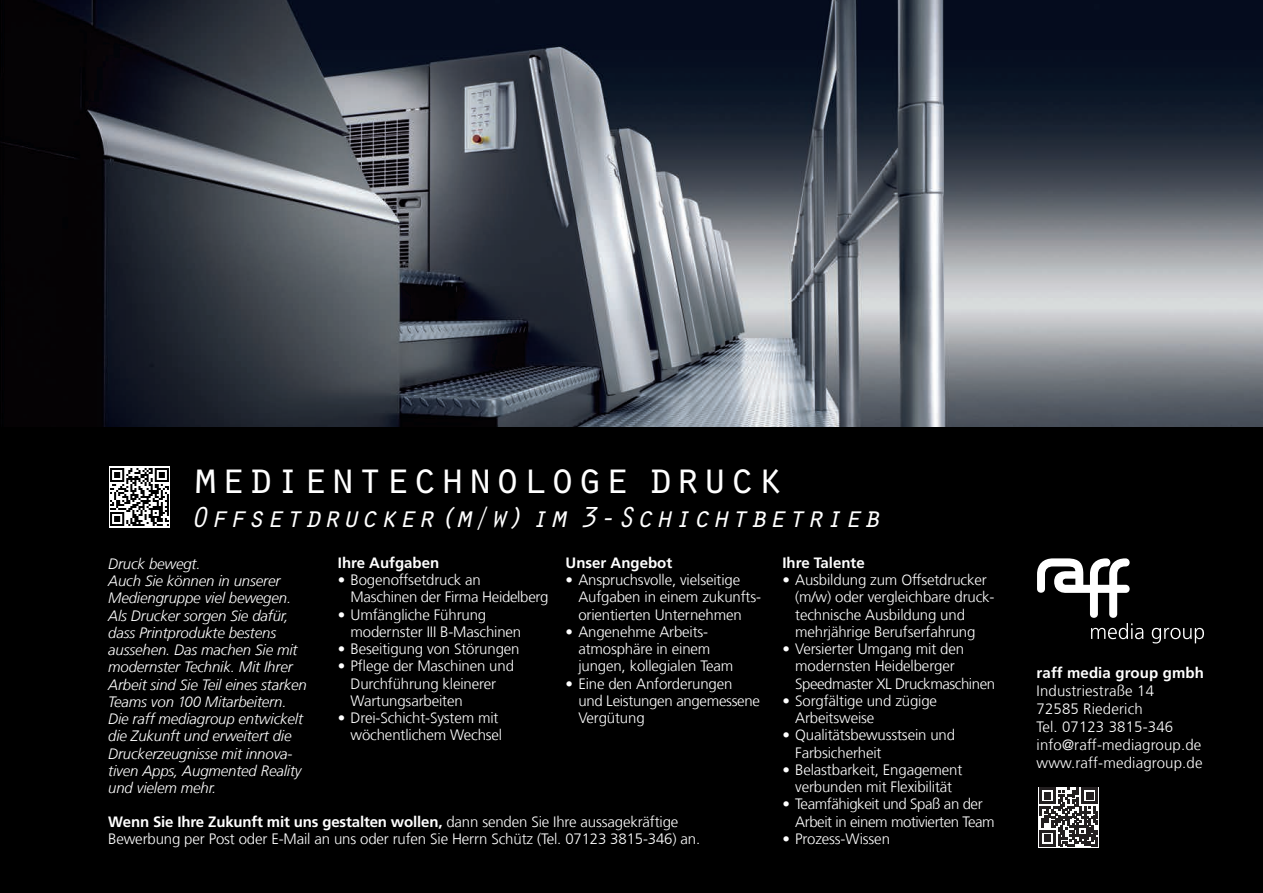
<style>
.page{position:relative;width:1263px;height:893px;background:#000}
.page>*{position:absolute;margin:0;border:0;box-sizing:border-box;transform-origin:0 0}
.t1{font:45px "Orator Std";letter-spacing:.01em;color:#fff}
.t2{font:italic 30px "Orator Std";letter-spacing:.03em;color:#fff}
.t3{font:300 15px/17.2px "Frutiger LT Com";letter-spacing:-.01em;color:#fff}
.t4{font:italic 300 15px/17.2px "Frutiger LT Com";letter-spacing:-.01em;color:#fff}
.t5{font:300 15px/18px "Frutiger LT Com";letter-spacing:.01em;color:#fff}
.t6{font:300 15px/17.2px "Frutiger LT Com";letter-spacing:-.03em;color:#fff}
.t7{font:700 15px "Frutiger LT Com";color:#fff}
.s1{font-weight:700}
</style>
<div class="page">
<img style="left:109px;top:467px;width:60px;height:60px">
<svg style="left:1037px;top:558px;width:106px;height:81px"></svg>
<svg style="left:1152px;top:628px;width:52px;height:15px"></svg>
<img style="left:1px;top:0;width:1262px;height:427px">
<svg style="left:1038px;top:787px;width:61px;height:60px"></svg>
<svg style="left:1039px;top:788px;width:59px;height:58px;background:#6f6c6d"></svg>
<h1 class="t1" style="left:192px;top:446px;width:593px">medientechnologe druck</h1>
<h2 class="t2" style="left:190px;top:495px;width:692px">Offsetdrucker(m/w) im 3-Schichtbetrieb</h2>
<p class="t4" style="left:108px;top:555px;width:200px">Druck bewegt.<br>Auch Sie können in unserer<br>Mediengruppe viel bewegen.<br>Als Drucker sorgen Sie dafür, dass Printprodukte bestens aussehen. Das machen Sie mit modernster Technik. Mit Ihrer<br>Arbeit sind Sie Teil eines starken<br>Teams von 100 Mitarbeitern.<br>Die raff mediagroup entwickelt die Zukunft und erweitert die<br>Druckerzeugnisse mit innova‑ tiven Apps, Augmented Reality und vielem mehr.</p>
<p class="t7" style="left:338px;top:554px;width:103px">Ihre Aufgaben</p>
<p class="t3" style="left:351px;top:571px;width:199px;text-indent:-13px">• Bogenoffsetdruck an<br>Maschinen der Firma Heidelberg</p>
<p class="t3" style="left:351px;top:606px;width:172px;text-indent:-13px">• Umfängliche Führung modernster III B-Maschinen</p>
<p class="t3" style="left:338px;top:640px;width:183px">• Beseitigung von Störungen</p>
<p class="t3" style="left:351px;top:658px;width:165px;text-indent:-13px">• Pflege der Maschinen und<br>Durchführung kleinerer<br>Wartungsarbeiten</p>
<p class="t3" style="left:338px;top:709px;width:166px;text-align:right">• Drei-Schicht-System mit wöchentlichem Wechsel</p>
<p class="t7" style="left:566px;top:554px;width:108px">Unser Angebot</p>
<p class="t3" style="left:578px;top:571px;width:184px;text-indent:-13px">• Anspruchsvolle, vielseitige<br>Aufgaben in einem zukunfts&shy;orientierten Unternehmen</p>
<p class="t3" style="left:578px;top:623px;width:156px;text-indent:-13px">• Angenehme Arbeits&shy;atmosphäre in einem jungen, kollegialen Team</p>
<p class="t3" style="left:578px;top:675px;width:183px;text-indent:-13px">• Eine den Anforderungen und Leistungen angemessene<br>Vergütung</p>
<p class="t3" style="left:108px;top:813px;width:593px"><span class="s1">Wenn Sie Ihre Zukunft mit uns gestalten wollen,</span> dann senden Sie Ihre aussagekräftige<br>Bewerbung per Post oder E-Mail an uns oder rufen Sie Herrn Schütz (Tel. 07123 3815-346) an.</p>
<p class="t7" style="left:782px;top:554px;width:84px">Ihre Talente</p>
<p class="t3" style="left:795px;top:571px;width:201px;text-indent:-13px">• Ausbildung zum Offsetdrucker (m/w) oder vergleichbare druck&shy;technische Ausbildung und mehrjährige Berufserfahrung</p>
<p class="t3" style="left:795px;top:640px;width:201px;text-indent:-13px">• Versierter Umgang mit den modernsten Heidelberger<br>Speedmaster XL Druckmaschinen</p>
<p class="t3" style="left:795px;top:692px;width:143px;text-indent:-13px">• Sorgfältige und zügige<br>Arbeitsweise</p>
<p class="t3" style="left:795px;top:727px;width:161px;text-indent:-13px">• Qualitätsbewusstsein und<br>Farbsicherheit</p>
<p class="t3" style="left:782px;top:761px;width:181px;text-align:center">• Belastbarkeit, Engagement verbunden mit Flexibilität</p>
<p class="t6" style="left:795px;top:796px;width:201px;text-indent:-13px">• Teamfähigkeit und Spaß an der<br>Arbeit in einem motivierten Team</p>
<p class="t3" style="left:782px;top:830px;width:109px">• Prozess-Wissen</p>
<p class="t7" style="left:1036px;top:664px;width:169px">raff media group gmbh</p>
<p class="t5" style="left:1036px;top:682px;width:167px">Industriestraße 14<br>72585 Riederich<br>Tel. 07123 3815-346 info@raff-mediagroup.de www.raff-mediagroup.de</p>
</div>
